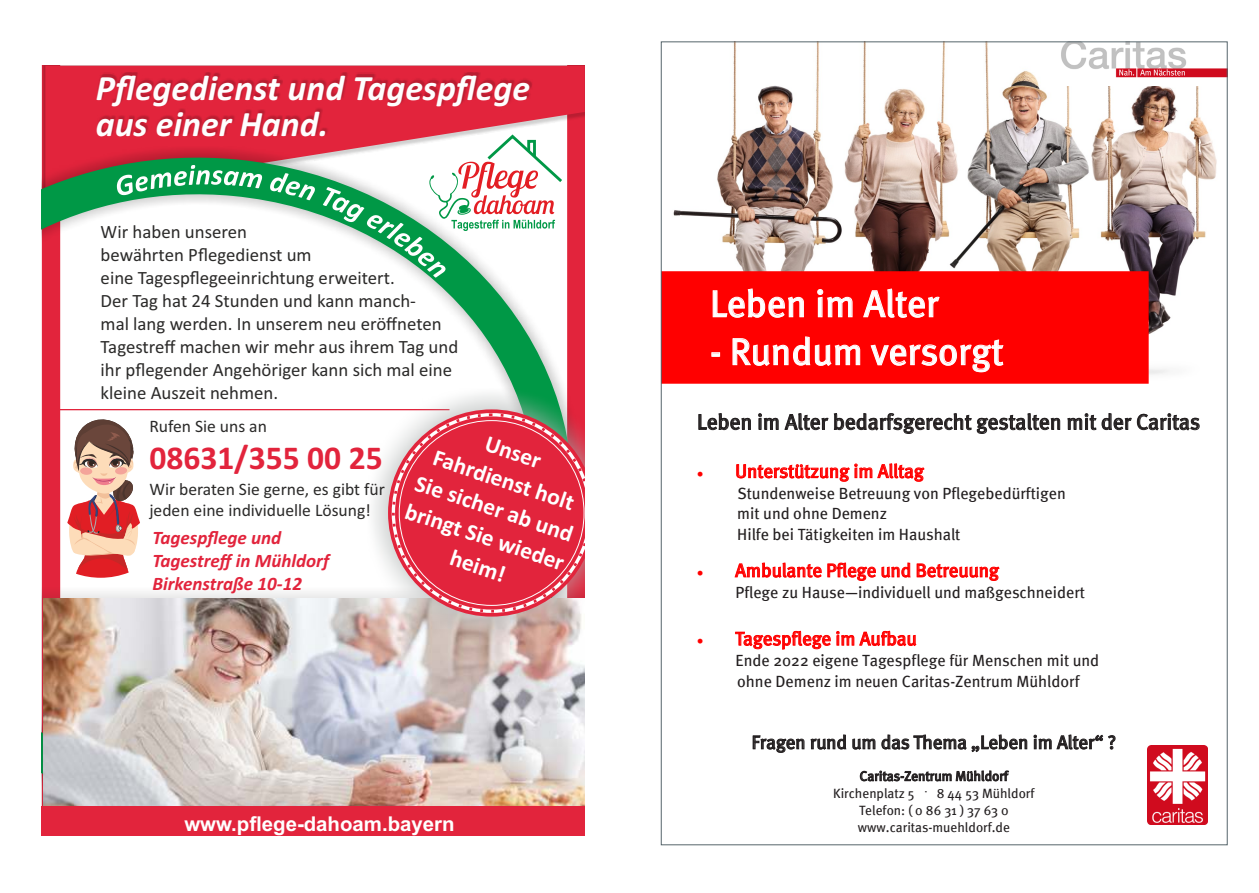
<style>
.page{position:relative;width:1259px;height:893px;background:#fff}
.page>*{position:absolute;margin:0;border:0;box-sizing:border-box;transform-origin:0 0}
.t1{font:37.8px "Meta";color:#fff}
.t2{font:37.65px "Meta";color:#fff}
.t3{font:italic 700 35.85px/36px "Calibri";color:#fefefe}
.t4{font:700 33.45px "Calibri";color:#e2243c}
.t5{font:700 23.55px/29.8px "Calibri";color:#fff;text-align:center}
.t6{font:21.45px "Meta";color:#231f20}
.t7{font:700 20.4px "Arial";color:#fff}
.t8{font:italic 700 19.05px/23.2px "Calibri";color:#e2243c}
.t9{font:18.9px/23px "Calibri";color:#2b2a29}
.t10{font:18.9px "Meta";color:#f00}
.t11{font:18.9px "Meta";letter-spacing:-.005em;color:#231f20}
.t12{font:17.55px/21.5px "Calibri";color:#2b2a29}
.t13{font:16.2px/20.5px "Meta";color:#231f20}
.t14{font:13.5px/17.1px "Meta";color:#231f20;text-align:center}
.s1{font-family:"Arial"}
</style>
<div class="page">
<svg style="left:45px;top:66px;width:540px;height:65px;background:#e22d44"></svg>
<svg style="left:42px;top:131px;width:543px;height:457px"></svg>
<img style="left:42px;top:588px;width:325px;height:218px">
<img style="left:44px;top:599px;width:541px;height:207px">
<svg style="left:67px;top:416px;width:73px;height:162px"></svg>
<div style="left:42px;top:806px;width:543px;height:30px;background:#e2243c"></div>
<hr style="left:58px;top:409px;width:391px;height:1px;background:#e2243c">
<img style="left:98px;top:72px;width:435px;height:64px">
<svg style="left:117px;top:165px;width:145px;height:30px"></svg>
<svg style="left:270px;top:133px;width:295px;height:145px"></svg>
<img style="left:367px;top:389px;width:218px;height:248px">
<svg style="left:388px;top:409px;width:197px;height:208px;background:#df4c5d"></svg>
<img style="left:673px;top:43px;width:544px;height:341px">
<img style="left:1054px;top:43px;width:171px;height:42px">
<img style="left:1147px;top:745px;width:60px;height:79px">
<div style="left:662px;top:273px;width:485px;height:109px;background:#f00"></div>
<div style="left:661px;top:271px;width:487px;height:113px;border:3px solid #f00"></div>
<p class="t3" style="left:96px;top:69px;width:436px">Pflegedienst und Tagespflege aus einer Hand.</p>
<p class="t9" style="left:101px;top:220px;width:359px">Wir haben unseren<br>bewährten Pflegedienst um<br>eine Tagespflegeeinrichtung erweitert.<br>Der Tag hat 24 Stunden und kann manch-<br>mal lang werden. In unserem neu eröffneten Tagestreff machen wir mehr aus ihrem Tag und ihr pflegender Angehöriger kann sich mal eine kleine Auszeit nehmen.</p>
<p class="t5" style="left:438px;top:411px;width:168px;rotate:18deg">Unser<br>Fahrdienst holt<br>Sie sicher ab und bringt Sie wieder heim!</p>
<p class="t12" style="left:149px;top:415px;width:119px">Rufen Sie uns an</p>
<p class="t4" style="left:149px;top:434px;width:235px">08631/355 00 25</p>
<p class="t12" style="left:149px;top:477px;width:237px">Wir beraten Sie gerne, es gibt für jeden eine individuelle Lösung!</p>
<p class="t8" style="left:152px;top:525px;width:178px">Tagespflege und<br>Tagestreff in Mühldorf<br>Birkenstraße 10-12</p>
<p class="t7" style="left:184px;top:810px;width:272px">www.pflege-dahoam.bayern</p>
<p class="t2" style="left:710px;top:282px;width:230px">Leben im Alter</p>
<p class="t1" style="left:710px;top:329px;width:295px">- Rundum versorgt</p>
<p class="t6" style="left:697px;top:409px;width:504px">Leben im Alter bedarfsgerecht gestalten mit der Caritas</p>
<p class="t10" style="left:697px;top:460px;width:228px">• Unterstützung im Alltag</p>
<p class="t13" style="left:737px;top:483px;width:330px">Stundenweise Betreuung von Pflegebedürftigen mit und ohne Demenz<br>Hilfe bei Tätigkeiten im Haushalt</p>
<p class="t10" style="left:697px;top:559px;width:303px">• Ambulante Pflege und Betreuung</p>
<p class="t13" style="left:735px;top:582px;width:351px">Pflege zu Hause—individuell und maßgeschneidert</p>
<p class="t10" style="left:697px;top:628px;width:221px">• Tagespflege im Aufbau</p>
<p class="t13" style="left:735px;top:650px;width:365px">Ende 2022 eigene Tagespflege für Menschen mit und ohne Demenz im neuen Caritas-Zentrum Mühldorf</p>
<p class="t11" style="left:751px;top:731px;width:366px">Fragen rund um das Thema „Leben im Alter“ ?</p>
<p class="t14" style="left:833px;top:767px;width:203px">Caritas-Zentrum Mühldorf<br>Kirchenplatz 5 <span class="s1">·</span> 8 44 53 Mühldorf<br>Telefon: ( 0 86 31 ) 37 63 0 www.caritas-muehldorf.de</p>
</div>
